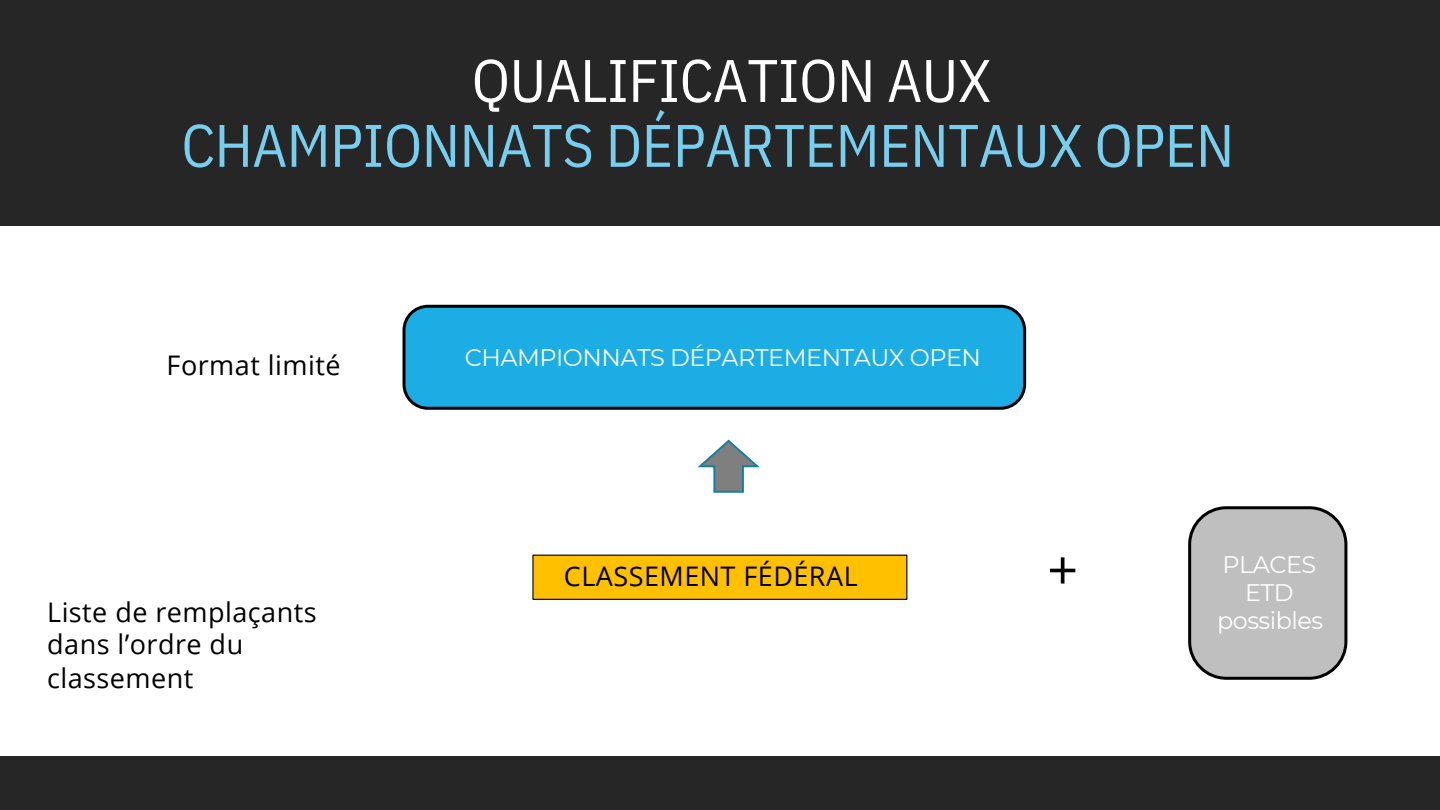
<style>
.page{position:relative;width:1440px;height:810px;background:#fff}
.page>*{position:absolute;margin:0;border:0;box-sizing:border-box;transform-origin:0 0}
.t1{font:60px "IBM Plex Sans Cond";letter-spacing:-.005em;color:#77ceef}
.t2{font:60px "IBM Plex Sans Cond";letter-spacing:-.005em;color:#fff}
.t3{font:54px "Open Sans";color:#000}
.t4{font:27px/31.5px "Open Sans";letter-spacing:.015em;color:#000}
.t5{font:24px/28.2px "Montserrat";letter-spacing:-.02em;color:#fff;text-align:center}
</style>
<div class="page">
<div style="left:0;top:0;width:1440px;height:225px;background:#262626"></div>
<div style="left:0;top:756px;width:1440px;height:54px;background:#262626"></div>
<div style="left:1190px;top:508px;width:156px;height:170px;background:#bfbfbf;border-radius:37px"></div>
<div style="left:1188px;top:506px;width:159px;height:174px;border:3px solid #000;border-radius:37px"></div>
<svg style="left:697px;top:439px;width:63px;height:54px"></svg>
<div style="left:404px;top:306px;width:621px;height:102px;background:#1cade4;border-radius:24px"></div>
<div style="left:403px;top:305px;width:623px;height:105px;border:3px solid #000;border-radius:24px"></div>
<div style="left:533px;top:555px;width:374px;height:44px;background:#ffc000"></div>
<div style="left:532px;top:555px;width:375px;height:45px;border:1px solid #000"></div>
<p class="t2" style="left:472px;top:40px;width:521px">QUALIFICATION AUX</p>
<p class="t1" style="left:181px;top:105px;width:1054px">CHAMPIONNATS DÉPARTEMENTAUX OPEN</p>
<p class="t4" style="left:167px;top:349px;width:176px">Format limité</p>
<p class="t4" style="left:47px;top:596px;width:271px">Liste de remplaçants dans l’ordre du</p>
<p class="t4" style="left:47px;top:662px;width:148px">classement</p>
<p class="t5" style="left:465px;top:343px;width:518px">CHAMPIONNATS DÉPARTEMENTAUX OPEN</p>
<p class="t4" style="left:564px;top:559px;width:295px">CLASSEMENT FÉDÉRAL</p>
<p class="t3" style="left:1047px;top:532px;width:32px">+</p>
<p class="t5" style="left:1217px;top:550px;width:108px">PLACES<br>ETD possibles</p>
</div>
